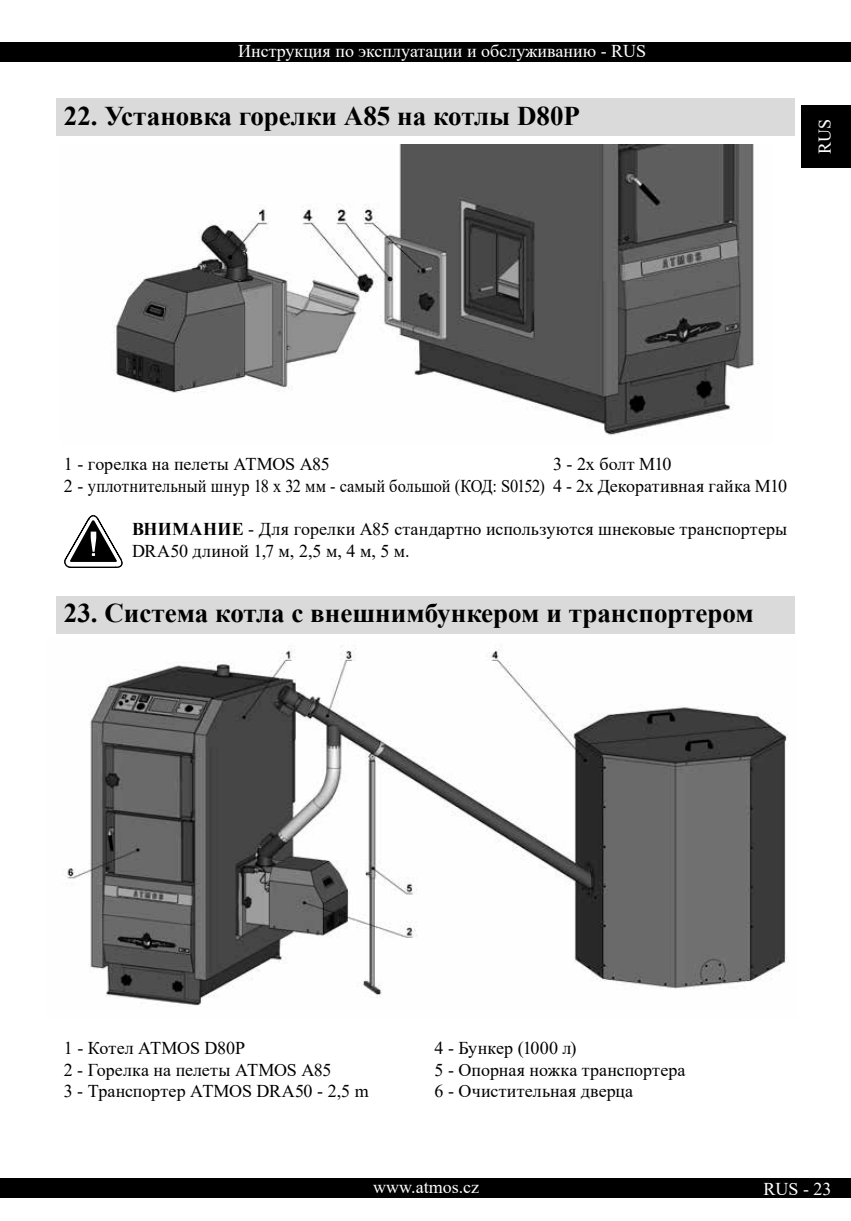
<style>
.page{position:relative;width:851px;height:1221px;background:#fff}
.page>*{position:absolute;margin:0;border:0;box-sizing:border-box;transform-origin:0 0}
.t1{font:700 27px "Times New Roman";color:#000}
.t2{font:18px/21.6px "Times New Roman";color:#000}
.t3{font:18px "Times New Roman";color:#fff}
.s1{font-weight:700}
</style>
<div class="page">
<div style="left:0;top:43px;width:850px;height:19px;background:#000"></div>
<div style="left:801px;top:105px;width:49px;height:63px;background:#000"></div>
<div style="left:0;top:1178px;width:850px;height:20px;background:#000"></div>
<div style="left:57px;top:596px;width:737px;height:38px;background:#dadada"></div>
<div style="left:57px;top:99px;width:737px;height:37px;background:#dadada"></div>
<img style="left:112px;top:145px;width:647px;height:291px">
<img style="left:62px;top:646px;width:727px;height:361px">
<svg style="left:64px;top:515px;width:59px;height:53px"></svg>
<p class="t3" style="left:238px;top:39px;width:409px">Инструкция по эксплуатации и обслуживанию - RUS</p>
<h1 class="t1" style="left:64px;top:96px;width:517px">22. Установка горелки А85 на котлы D80P</h1>
<p class="t3" style="left:811px;top:154px;width:37px;rotate:-90deg">RUS</p>
<p class="t2" style="left:64px;top:453px;width:724px;text-indent:489px">3 - 2x болт M10<br>2 - уплотнительный шнур 18 x 32 мм - самый большой (КОД: S0152) 4 - 2x Декоративная гайка М10</p>
<p class="t2" style="left:132px;top:518px;width:656px"><span class="s1">ВНИМАНИЕ</span> - Для горелки А85 стандартно используются шнековые транспортеры<br>DRA50 длиной 1,7 м, 2,5 м, 4 м, 5 м.</p>
<p class="t2" style="left:64px;top:453px;width:267px">1 - горелка на пелеты ATMOS A85</p>
<h1 class="t1" style="left:64px;top:593px;width:691px">23. Система котла с внешнимбункером и транспортером</h1>
<p class="t2" style="left:64px;top:1036px;width:183px">1 - Котел ATMOS D80P</p>
<p class="t2" style="left:434px;top:1036px;width:143px">4 - Бункер (1000 л)</p>
<p class="t2" style="left:64px;top:1058px;width:269px">2 - Горелка на пелеты ATMOS A85</p>
<p class="t2" style="left:434px;top:1058px;width:252px">5 - Опорная ножка транспортера</p>
<p class="t2" style="left:64px;top:1079px;width:306px">3 - Транспортер ATMOS DRA50 - 2,5 m</p>
<p class="t2" style="left:434px;top:1079px;width:200px">6 - Очистительная дверца</p>
<p class="t3" style="left:373px;top:1173px;width:107px">www.atmos.cz</p>
<p class="t3" style="left:763px;top:1175px;width:70px">RUS - 23</p>
</div>
